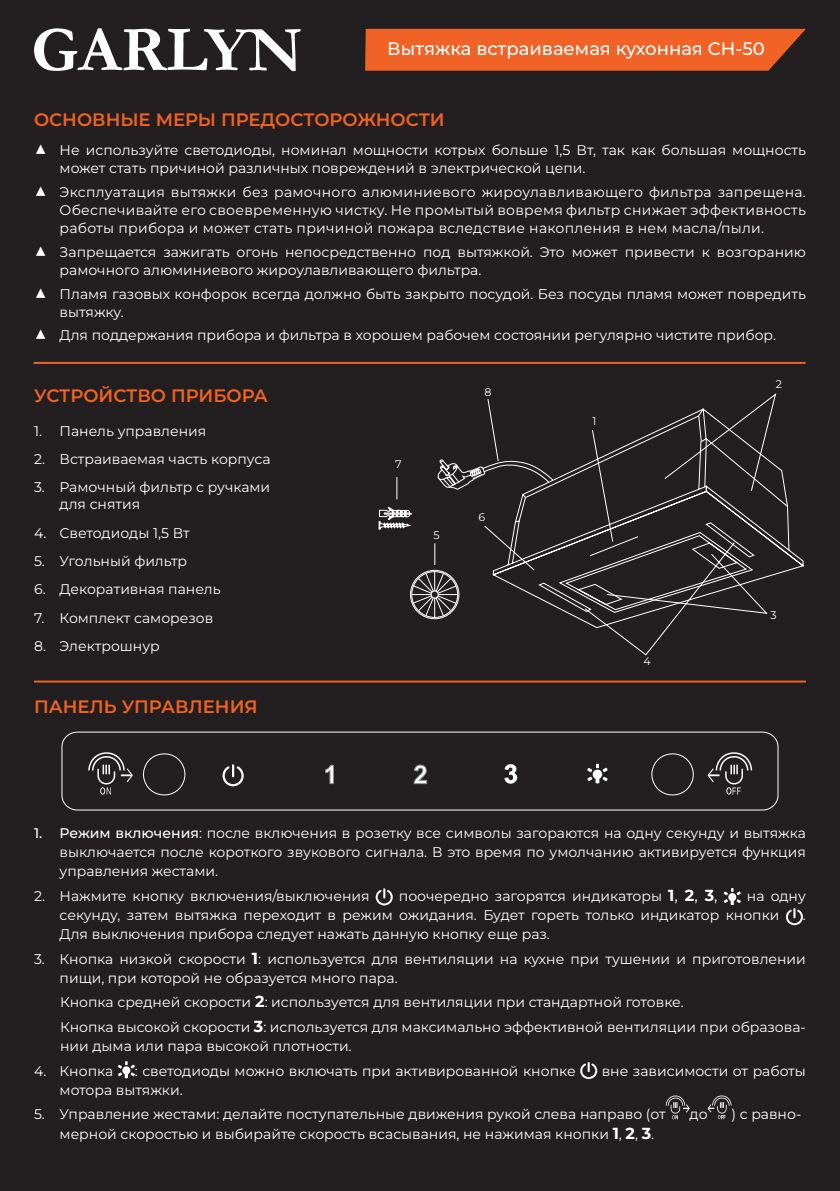
<style>
.page{position:relative;width:840px;height:1191px;background:#fff}
.page>*{position:absolute;margin:0;border:0;box-sizing:border-box;transform-origin:0 0}
.Heading_1{font:600 18px "Montserrat";color:#f06225}
.t1{font:500 18px "Montserrat";color:#fff}
.Number_list{font:14px/18px "Montserrat";color:#fff}
.t2{font:11px "Montserrat";color:#fff}
.s1{font-weight:100;font-style:italic;font-size:22px}
.s2{font-weight:500}
.s3{font-weight:700;font-size:16px}
.s4{font-size:16px}
</style>
<div class="page">
<div style="left:0;top:0;width:839px;height:1191px;background:#231f20"></div>
<svg style="left:34px;top:28px;width:266px;height:43px"></svg>
<svg style="left:365px;top:29px;width:440px;height:42px"></svg>
<hr style="left:34px;top:362px;width:771px;height:2px;background:#f06226">
<hr style="left:34px;top:680px;width:771px;height:2px;background:#f06226">
<svg style="left:375px;top:888px;width:17px;height:17px"></svg>
<svg style="left:723px;top:888px;width:17px;height:17px"></svg>
<svg style="left:786px;top:908px;width:16px;height:17px"></svg>
<svg style="left:118px;top:1061px;width:17px;height:17px"></svg>
<svg style="left:580px;top:1062px;width:17px;height:17px"></svg>
<svg style="left:665px;top:1095px;width:24px;height:24px"></svg>
<svg style="left:707px;top:1095px;width:24px;height:24px"></svg>
<svg style="left:61px;top:731px;width:717px;height:80px"></svg>
<svg style="left:88px;top:747px;width:45px;height:47px"></svg>
<svg style="left:324px;top:764px;width:10px;height:20px"></svg>
<svg style="left:413px;top:761px;width:14px;height:23px"></svg>
<svg style="left:504px;top:764px;width:16px;height:20px"></svg>
<svg style="left:587px;top:764px;width:20px;height:19px"></svg>
<svg style="left:707px;top:747px;width:44px;height:47px"></svg>
<svg style="left:222px;top:764px;width:21px;height:22px"></svg>
<svg style="left:776px;top:465px;width:27px;height:110px"></svg>
<svg style="left:432px;top:393px;width:344px;height:262px"></svg>
<svg style="left:589px;top:536px;width:49px;height:20px"></svg>
<svg style="left:378px;top:459px;width:175px;height:160px"></svg>
<p class="t1" style="left:387px;top:37px;width:379px">Вытяжка встраиваемая кухонная CH-50</p>
<p class="Heading_1" style="left:34px;top:108px;width:412px">ОСНОВНЫЕ МЕРЫ ПРЕДОСТОРОЖНОСТИ</p>
<p class="Number_list" style="left:60px;top:141px;width:747px;text-indent:-26px"><span class="s1">▲</span> Не используйте светодиоды, номинал мощности котрых больше 1,5 Вт, так как большая мощность может стать причиной различных повреждений в электрической цепи.</p>
<p class="Number_list" style="left:60px;top:183px;width:747px;text-align:justify;text-indent:-26px"><span class="s1">▲</span> Эксплуатация вытяжки без рамочного алюминиевого жироулавливающего фильтра запрещена.<br>Обеспечивайте его своевременную чистку. Не промытый вовремя фильтр снижает эффективность работы прибора и может стать причиной пожара вследствие накопления в нем масла/пыли.</p>
<p class="Number_list" style="left:60px;top:242px;width:747px;text-indent:-26px"><span class="s1">▲</span> Запрещается зажигать огонь непосредственно под вытяжкой. Это может привести к возгоранию рамочного алюминиевого жироулавливающего фильтра.</p>
<p class="Number_list" style="left:60px;top:284px;width:747px;text-indent:-26px"><span class="s1">▲</span> Пламя газовых конфорок всегда должно быть закрыто посудой. Без посуды пламя может повредить вытяжку.</p>
<p class="Number_list" style="left:34px;top:326px;width:743px"><span class="s1">▲</span> Для поддержания прибора и фильтра в хорошем рабочем состоянии регулярно чистите прибор.</p>
<p class="Heading_1" style="left:34px;top:383px;width:235px">УСТРОЙСТВО ПРИБОРА</p>
<p class="Number_list" style="left:34px;top:421px;width:174px">1. Панель управления</p>
<p class="Number_list" style="left:34px;top:449px;width:238px">2. Встраиваемая часть корпуса</p>
<p class="Number_list" style="left:60px;top:478px;width:212px;line-height:17px;text-indent:-26px">3. Рамочный фильтр с ручками для снятия</p>
<p class="Number_list" style="left:34px;top:523px;width:157px">4. Светодиоды 1,5 Вт</p>
<p class="Number_list" style="left:34px;top:551px;width:155px">5. Угольный фильтр</p>
<p class="Number_list" style="left:34px;top:580px;width:188px">6. Декоративная панель</p>
<p class="Number_list" style="left:34px;top:608px;width:181px">7. Комплект саморезов</p>
<p class="Number_list" style="left:34px;top:636px;width:127px">8. Электрошнур</p>
<p class="Heading_1" style="left:34px;top:694px;width:225px">ПАНЕЛЬ УПРАВЛЕНИЯ</p>
<p class="t2" style="left:395px;top:456px;width:8px">7</p>
<p class="t2" style="left:433px;top:528px;width:8px">5</p>
<p class="t2" style="left:484px;top:384px;width:9px">8</p>
<p class="t2" style="left:478px;top:510px;width:8px">6</p>
<p class="t2" style="left:592px;top:413px;width:5px">1</p>
<p class="t2" style="left:643px;top:653px;width:9px">4</p>
<p class="t2" style="left:775px;top:377px;width:8px">2</p>
<p class="t2" style="left:770px;top:607px;width:8px">3</p>
<p class="Number_list" style="left:60px;top:823px;width:747px;line-height:19px;text-align:justify;text-indent:-26px"><span class="s2">1. Режим включения</span>: после включения в розетку все символы загораются на одну секунду и вытяжка выключается после короткого звукового сигнала. В это время по умолчанию активируется функция управления жестами.</p>
<p class="Number_list" style="left:34px;top:886px;width:337px">2. Нажмите кнопку включения/выключения</p>
<p class="Number_list" style="left:398px;top:886px;width:320px">поочередно загорятся индикаторы <span class="s3">1</span><span class="s4">,</span> <span class="s3">2</span><span class="s4">,</span> <span class="s3">3</span><span class="s4">,</span></p>
<p class="Number_list" style="left:60px;top:886px;width:747px;line-height:19px;text-indent:687px">на одну секунду, затем вытяжка переходит в режим ожидания. Будет гореть только индикатор кнопки</p>
<p class="Number_list" style="left:802px;top:905px;width:4px">.</p>
<p class="Number_list" style="left:60px;top:924px;width:491px">Для выключения прибора следует нажать данную кнопку еще раз.</p>
<p class="Number_list" style="left:60px;top:948px;width:747px;line-height:19px;text-indent:-26px">3. Кнопка низкой скорости <span class="s3">1</span>: используется для вентиляции на кухне при тушении и приготовлении пищи, при которой не образуется много пара.</p>
<p class="Number_list" style="left:60px;top:993px;width:625px">Кнопка средней скорости <span class="s3">2</span>: используется для вентиляции при стандартной готовке.</p>
<p class="Number_list" style="left:60px;top:1017px;width:747px;line-height:19px">Кнопка высокой скорости <span class="s3">3</span>: используется для максимально эффективной вентиляции при образова&shy;нии дыма или пара высокой плотности.</p>
<p class="Number_list" style="left:34px;top:1061px;width:81px">4. Кнопка</p>
<p class="Number_list" style="left:135px;top:1061px;width:442px">: светодиоды можно включать при активированной кнопке</p>
<p class="Number_list" style="left:601px;top:1061px;width:205px">вне зависимости от работы</p>
<p class="Number_list" style="left:60px;top:1080px;width:125px">мотора вытяжки.</p>
<p class="Number_list" style="left:34px;top:1105px;width:633px">5. Управление жестами: делайте поступательные движения рукой слева направо (от</p>
<p class="Number_list" style="left:689px;top:1105px;width:20px">до</p>
<p class="Number_list" style="left:731px;top:1105px;width:71px">) с равно-</p>
<p class="Number_list" style="left:60px;top:1125px;width:595px">мерной скоростью и выбирайте скорость всасывания, не нажимая кнопки <span class="s3">1</span>, <span class="s3">2</span>, <span class="s3">3</span>.</p>
</div>
